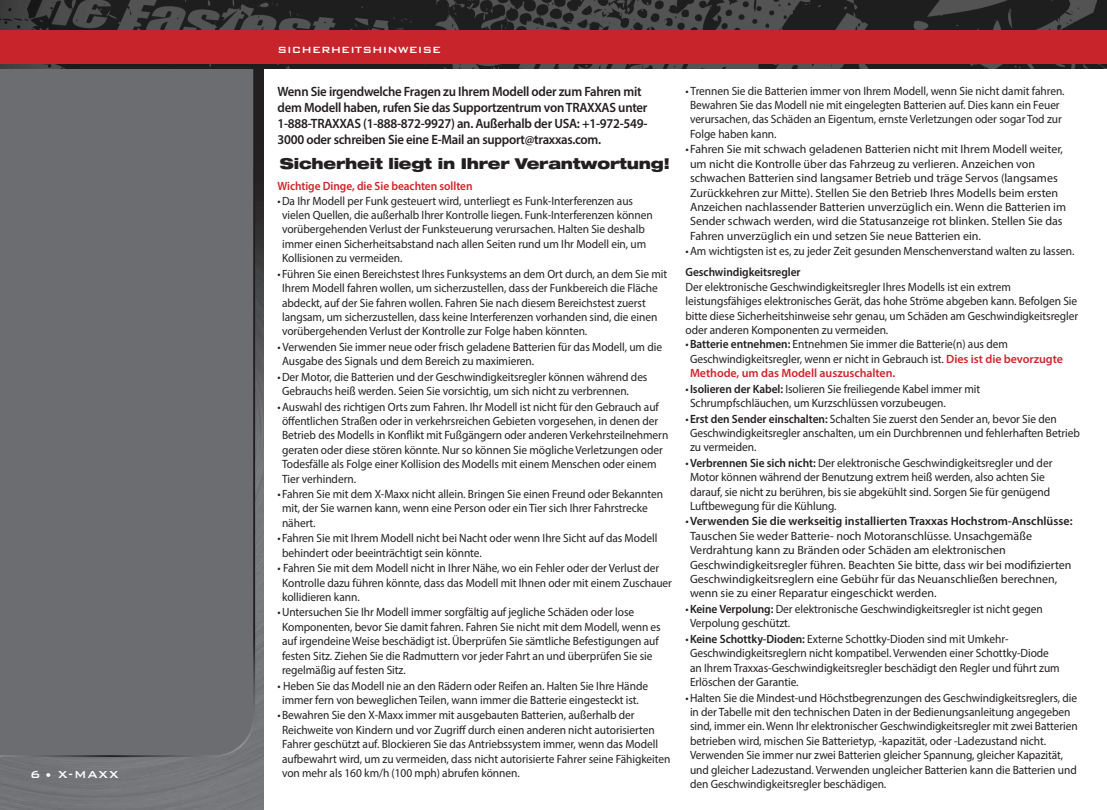
<style>
.page{position:relative;width:1107px;height:810px;background:#fff}
.page>*{position:absolute;margin:0;border:0;box-sizing:border-box;transform-origin:0 0}
.t1{font:900 expanded 15px "Helvetica Neue LT Std";letter-spacing:-.015em;color:#231f20}
.t2{font:600 13.5px/16.2px "Myriad Pro";letter-spacing:-.02em;color:#231f20;scale:.95 1}
.t3{font:500 13.5px "Bank Gothic BT";color:#fff}
.t4{font:12px/14.4px "Myriad Pro";letter-spacing:-.005em;color:#231f20;scale:.95 1}
.t5{font:12px/14.4px "Myriad Pro";letter-spacing:-.005em;color:#231f20}
.t6{font:600 12px "Myriad Pro";letter-spacing:-.005em;color:#d1232a;scale:.95 1}
.t7{font:600 12px "Myriad Pro";letter-spacing:-.005em;color:#231f20;scale:.95 1}
.t8{font:500 12px "Bank Gothic BT";color:#fff}
.s1{font-weight:600}
.s2{font-weight:600;color:#d1232a}
</style>
<div class="page">
<img style="left:256px;top:0;width:851px;height:68px">
<img style="left:0;top:64px;width:263px;height:746px">
<div style="left:0;top:0;width:256px;height:758px;background:#6c6d70"></div>
<div style="left:0;top:30px;width:1107px;height:34px;background:#c8242b"></div>
<p class="t3" style="left:30px;top:767px;width:90px">6 • X-MAXX</p>
<p class="t8" style="left:278px;top:43px;width:165px">SICHERHEITSHINWEISE</p>
<p class="t2" style="left:278px;top:83px;width:391px">Wenn Sie irgendwelche Fragen zu Ihrem Modell oder zum Fahren mit dem Modell haben, rufen Sie das Supportzentrum von TRAXXAS unter 1-888-TRAXXAS (1-888-872-9927) an. Außerhalb der USA: +1-972-549- 3000 oder schreiben Sie eine E-Mail an support@traxxas.com.</p>
<p class="t1" style="left:280px;top:154px;width:391px">Sicherheit liegt in Ihrer Verantwortung!</p>
<p class="t6" style="left:278px;top:179px;width:207px">Wichtige Dinge, die Sie beachten sollten</p>
<p class="t4" style="left:282px;top:193px;width:392px;text-indent:-4px">•Da Ihr Modell per Funk gesteuert wird, unterliegt es Funk-Interferenzen aus vielen Quellen, die außerhalb Ihrer Kontrolle liegen. Funk-Interferenzen können vorübergehenden Verlust der Funksteuerung verursachen. Halten Sie deshalb immer einen Sicherheitsabstand nach allen Seiten rund um Ihr Modell ein, um Kollisionen zu vermeiden.</p>
<p class="t4" style="left:282px;top:266px;width:407px;text-indent:-4px">•Führen Sie einen Bereichstest Ihres Funksystems an dem Ort durch, an dem Sie mit Ihrem Modell fahren wollen, um sicherzustellen, dass der Funkbereich die Fläche abdeckt, auf der Sie fahren wollen. Fahren Sie nach diesem Bereichstest zuerst langsam, um sicherzustellen, dass keine Interferenzen vorhanden sind, die einen vorübergehenden Verlust der Kontrolle zur Folge haben könnten.</p>
<p class="t4" style="left:282px;top:339px;width:402px;text-indent:-5px">• Verwenden Sie immer neue oder frisch geladene Batterien für das Modell, um die<br>Ausgabe des Signals und dem Bereich zu maximieren.</p>
<p class="t4" style="left:282px;top:369px;width:386px;text-indent:-4px">•Der Motor, die Batterien und der Geschwindigkeitsregler können während des<br>Gebrauchs heiß werden. Seien Sie vorsichtig, um sich nicht zu verbrennen.</p>
<p class="t4" style="left:282px;top:399px;width:408px;text-indent:-4px">•Auswahl des richtigen Orts zum Fahren. Ihr Modell ist nicht für den Gebrauch auf öffentlichen Straßen oder in verkehrsreichen Gebieten vorgesehen, in denen der Betrieb des Modells in Konflikt mit Fußgängern oder anderen Verkehrsteilnehmern geraten oder diese stören könnte. Nur so können Sie mögliche Verletzungen oder Todesfälle als Folge einer Kollision des Modells mit einem Menschen oder einem Tier verhindern.</p>
<p class="t5" style="left:282px;top:487px;width:382px;text-indent:-4px">•Fahren Sie mit dem X-Maxx nicht allein. Bringen Sie einen Freund oder Bekannten mit, der Sie warnen kann, wenn eine Person oder ein Tier sich Ihrer Fahrstrecke nähert.</p>
<p class="t4" style="left:282px;top:531px;width:397px;text-indent:-4px">•Fahren Sie mit Ihrem Modell nicht bei Nacht oder wenn Ihre Sicht auf das Modell behindert oder beeinträchtigt sein könnte.</p>
<p class="t4" style="left:282px;top:561px;width:412px;text-indent:-5px">• Fahren Sie mit dem Modell nicht in Ihrer Nähe, wo ein Fehler oder der Verlust der<br>Kontrolle dazu führen könnte, dass das Modell mit Ihnen oder mit einem Zuschauer kollidieren kann.</p>
<p class="t4" style="left:282px;top:605px;width:400px;text-indent:-4px">•Untersuchen Sie Ihr Modell immer sorgfältig auf jegliche Schäden oder lose Komponenten, bevor Sie damit fahren. Fahren Sie nicht mit dem Modell, wenn es auf irgendeine Weise beschädigt ist. Überprüfen Sie sämtliche Befestigungen auf festen Sitz. Ziehen Sie die Radmuttern vor jeder Fahrt an und überprüfen Sie sie regelmäßig auf festen Sitz.</p>
<p class="t4" style="left:278px;top:678px;width:392px;text-align:center">• Heben Sie das Modell nie an den Rädern oder Reifen an. Halten Sie Ihre Hände immer fern von beweglichen Teilen, wann immer die Batterie eingesteckt ist.</p>
<p class="t4" style="left:282px;top:708px;width:410px;text-indent:-4px">•Bewahren Sie den X-Maxx immer mit ausgebauten Batterien, außerhalb der Reichweite von Kindern und vor Zugriff durch einen anderen nicht autorisierten Fahrer geschützt auf. Blockieren Sie das Antriebssystem immer, wenn das Modell aufbewahrt wird, um zu vermeiden, dass nicht autorisierte Fahrer seine Fähigkeiten von mehr als 160 km/h (100 mph) abrufen können.</p>
<p class="t4" style="left:690px;top:83px;width:396px;text-indent:-5px">• Trennen Sie die Batterien immer von Ihrem Modell, wenn Sie nicht damit fahren.<br>Bewahren Sie das Modell nie mit eingelegten Batterien auf. Dies kann ein Feuer verursachen, das Schäden an Eigentum, ernste Verletzungen oder sogar Tod zur Folge haben kann.</p>
<p class="t5" style="left:690px;top:142px;width:377px;text-indent:-4px">•Fahren Sie mit schwach geladenen Batterien nicht mit Ihrem Modell weiter, um nicht die Kontrolle über das Fahrzeug zu verlieren. Anzeichen von schwachen Batterien sind langsamer Betrieb und träge Servos (langsames Zurückkehren zur Mitte). Stellen Sie den Betrieb Ihres Modells beim ersten Anzeichen nachlassender Batterien unverzüglich ein. Wenn die Batterien im Sender schwach werden, wird die Statusanzeige rot blinken. Stellen Sie das Fahren unverzüglich ein und setzen Sie neue Batterien ein.</p>
<p class="t4" style="left:686px;top:244px;width:411px">•Am wichtigsten ist es, zu jeder Zeit gesunden Menschenverstand walten zu lassen.</p>
<p class="t7" style="left:686px;top:265px;width:123px">Geschwindigkeitsregler</p>
<p class="t4" style="left:686px;top:279px;width:415px">Der elektronische Geschwindigkeitsregler Ihres Modells ist ein extrem leistungsfähiges elektronisches Gerät, das hohe Ströme abgeben kann. Befolgen Sie bitte diese Sicherheitshinweise sehr genau, um Schäden am Geschwindigkeitsregler oder anderen Komponenten zu vermeiden.</p>
<p class="t4" style="left:690px;top:337px;width:394px;text-indent:-4px">•<span class="s1">Batterie entnehmen:</span> Entnehmen Sie immer die Batterie(n) aus dem<br>Geschwindigkeitsregler, wenn er nicht in Gebrauch ist. <span class="s2">Dies ist die bevorzugte<br>Methode, um das Modell auszuschalten.</span></p>
<p class="t4" style="left:690px;top:381px;width:307px;text-indent:-4px">•<span class="s1">Isolieren der Kabel:</span> Isolieren Sie freiliegende Kabel immer mit<br>Schrumpfschläuchen, um Kurzschlüssen vorzubeugen.</p>
<p class="t4" style="left:690px;top:411px;width:412px;text-indent:-4px">•<span class="s1">Erst den Sender einschalten:</span> Schalten Sie zuerst den Sender an, bevor Sie den<br>Geschwindigkeitsregler anschalten, um ein Durchbrennen und fehlerhaften Betrieb zu vermeiden.</p>
<p class="t4" style="left:690px;top:455px;width:383px;text-indent:-4px">•<span class="s1">Verbrennen Sie sich nicht:</span> Der elektronische Geschwindigkeitsregler und der Motor können während der Benutzung extrem heiß werden, also achten Sie darauf, sie nicht zu berühren, bis sie abgekühlt sind. Sorgen Sie für genügend Luftbewegung für die Kühlung.</p>
<p class="t5" style="left:690px;top:514px;width:384px;text-indent:-4px">•<span class="s1">Verwenden Sie die werkseitig installierten Traxxas Hochstrom-Anschlüsse:<br></span>Tauschen Sie weder Batterie- noch Motoranschlüsse. Unsachgemäße Verdrahtung kann zu Bränden oder Schäden am elektronischen Geschwindigkeitsregler führen. Beachten Sie bitte, dass wir bei modifizierten Geschwindigkeitsreglern eine Gebühr für das Neuanschließen berechnen, wenn sie zu einer Reparatur eingeschickt werden.</p>
<p class="t4" style="left:690px;top:602px;width:373px;text-indent:-4px">•<span class="s1">Keine Verpolung:</span> Der elektronische Geschwindigkeitsregler ist nicht gegen<br>Verpolung geschützt.</p>
<p class="t4" style="left:690px;top:631px;width:391px;text-indent:-4px">•<span class="s1">Keine Schottky-Dioden:</span> Externe Schottky-Dioden sind mit Umkehr-Geschwindigkeitsreglern nicht kompatibel. Verwenden einer Schottky-Diode an Ihrem Traxxas-Geschwindigkeitsregler beschädigt den Regler und führt zum Erlöschen der Garantie.</p>
<p class="t4" style="left:690px;top:690px;width:410px;text-indent:-4px">•Halten Sie die Mindest-und Höchstbegrenzungen des Geschwindigkeitsreglers, die in der Tabelle mit den technischen Daten in der Bedienungsanleitung angegeben sind, immer ein. Wenn Ihr elektronischer Geschwindigkeitsregler mit zwei Batterien betrieben wird, mischen Sie Batterietyp, -kapazität, oder -Ladezustand nicht.<br>Verwenden Sie immer nur zwei Batterien gleicher Spannung, gleicher Kapazität, und gleicher Ladezustand. Verwenden ungleicher Batterien kann die Batterien und den Geschwindigkeitsregler beschädigen.</p>
</div>
